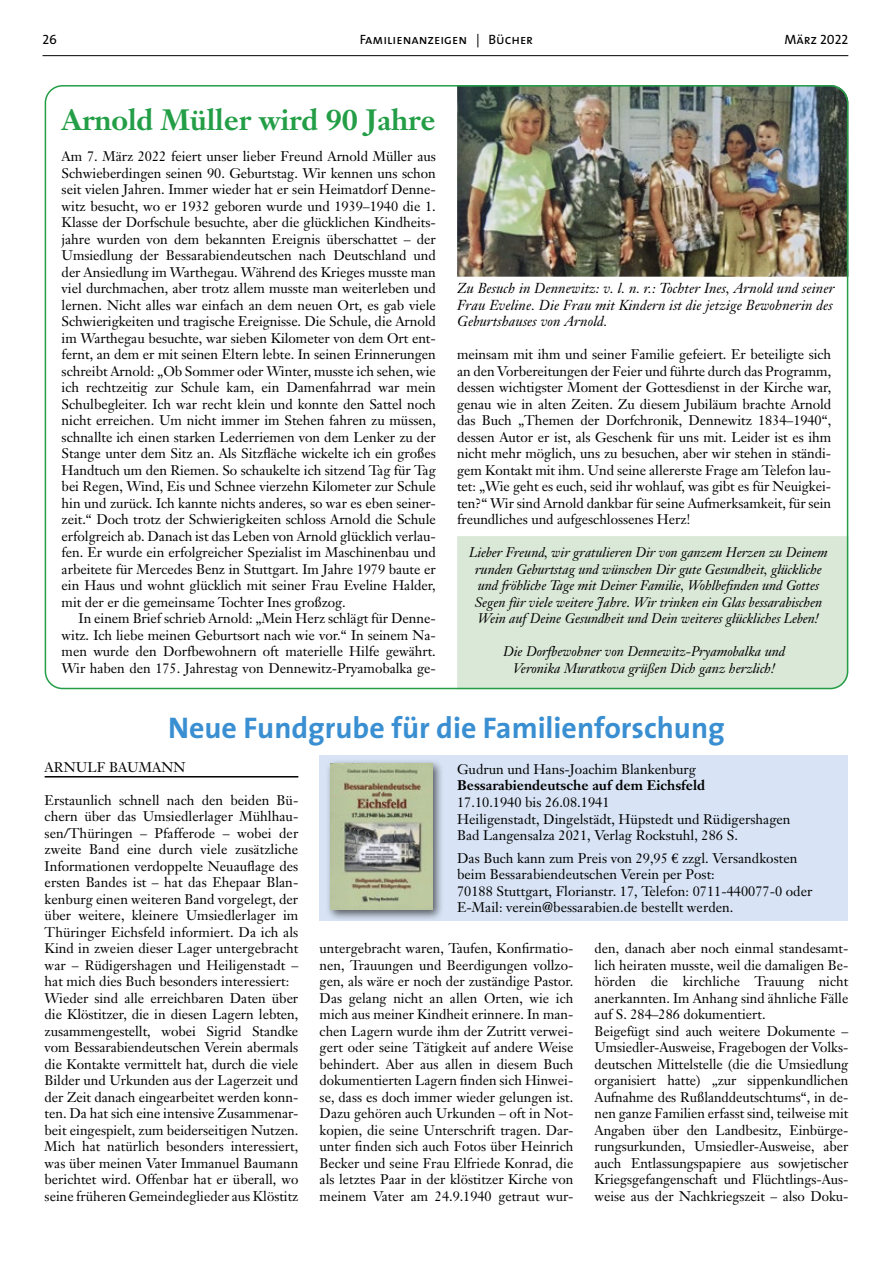
<style>
.page{position:relative;width:893px;height:1263px;background:#fff}
.page>*{position:absolute;margin:0;border:0;box-sizing:border-box;transform-origin:0 0}
.t1{font:700 30px "The Sans";color:#398fd1}
.t2{font:700 28.95px "Janson Text";letter-spacing:-.005em;color:#239e46}
.t3{font:italic 14.25px/16.5px "Janson Text";letter-spacing:.005em;color:#000}
.t4{font:13.8px/16.5px "Janson Text";color:#000;text-align:justify}
.t5{font:italic 13.8px/16.5px "Janson Text";letter-spacing:-.005em;color:#000;text-align:center}
.t6{font:700 13.8px "Janson Text";color:#000}
.t7{font:13.5px "The Sans Caps";color:#000}
.s1{font-family:"Euro Serif"}
</style>
<div class="page">
<hr style="left:43px;top:55px;width:805px;height:1px;background:#000">
<div style="left:457px;top:536px;width:391px;height:153px;background:#dae8d7"></div>
<img style="left:457px;top:85px;width:391px;height:192px">
<div style="left:320px;top:755px;width:528px;height:165px;background:#d8e4f5"></div>
<hr style="left:45px;top:776px;width:253px;height:1px;background:#000">
<div style="left:326px;top:758px;width:118px;height:163px;background:#000;opacity:.6"></div>
<img style="left:331px;top:763px;width:102px;height:147px">
<p class="t7" style="left:43px;top:28px;width:16px">26</p>
<p class="t7" style="left:360px;top:28px;width:175px">Familienanzeigen | Bücher</p>
<p class="t7" style="left:784px;top:28px;width:65px">März 2022</p>
<h2 class="t2" style="left:62px;top:101px;width:375px">Arnold Müller wird 90 Jahre</h2>
<p class="t4" style="left:62px;top:148px;width:376px">Am 7. März 2022 feiert unser lieber Freund Arnold Müller aus Schwieberdingen seinen 90. Geburtstag. Wir kennen uns schon seit vielen Jahren. Immer wieder hat er sein Heimatdorf Denne&shy;witz besucht, wo er 1932 geboren wurde und 1939–1940 die 1.<br>Klasse der Dorfschule besuchte, aber die glücklichen Kindheits&shy;jahre wurden von dem bekannten Ereignis überschattet – der Umsiedlung der Bessarabiendeutschen nach Deutschland und der Ansiedlung im Warthegau. Während des Krieges musste man viel durchmachen, aber trotz allem musste man weiterleben und lernen. Nicht alles war einfach an dem neuen Ort, es gab viele Schwierigkeiten und tragische Ereignisse. Die Schule, die Arnold im Warthegau besuchte, war sieben Kilometer von dem Ort ent&shy;fernt, an dem er mit seinen Eltern lebte. In seinen Erinnerungen schreibt Arnold: „Ob Sommer oder Winter, musste ich sehen, wie ich rechtzeitig zur Schule kam, ein Damenfahrrad war mein Schulbegleiter. Ich war recht klein und konnte den Sattel noch nicht erreichen. Um nicht immer im Stehen fahren zu müssen, schnallte ich einen starken Lederriemen von dem Lenker zu der Stange unter dem Sitz an. Als Sitzfläche wickelte ich ein großes Handtuch um den Riemen. So schaukelte ich sitzend Tag für Tag bei Regen, Wind, Eis und Schnee vierzehn Kilometer zur Schule hin und zurück. Ich kannte nichts anderes, so war es eben seiner&shy;zeit.“ Doch trotz der Schwierigkeiten schloss Arnold die Schule erfolgreich ab. Danach ist das Leben von Arnold glücklich verlau&shy;fen. Er wurde ein erfolgreicher Spezialist im Maschinenbau und arbeitete für Mercedes Benz in Stuttgart. Im Jahre 1979 baute er ein Haus und wohnt glücklich mit seiner Frau Eveline Halder, mit der er die gemeinsame Tochter Ines großzog.</p>
<p class="t4" style="left:62px;top:610px;width:376px;text-indent:17px">In einem Brief schrieb Arnold: „Mein Herz schlägt für Denne&shy;witz. Ich liebe meinen Geburtsort nach wie vor.“ In seinem Na&shy;men wurde den Dorfbewohnern oft materielle Hilfe gewährt.<br>Wir haben den 175. Jahrestag von Dennewitz-Pryamobalka ge-</p>
<p class="t3" style="left:457px;top:280px;width:379px">Zu Besuch in Dennewitz: v. l. n. r.: Tochter Ines, Arnold und seiner<br>Frau Eveline. Die Frau mit Kindern ist die jetzige Bewohnerin des<br>Geburtshauses von Arnold.</p>
<p class="t4" style="left:457px;top:346px;width:376px">meinsam mit ihm und seiner Familie gefeiert. Er beteiligte sich an den Vorbereitungen der Feier und führte durch das Programm, dessen wichtigster Moment der Gottesdienst in der Kirche war, genau wie in alten Zeiten. Zu diesem Jubiläum brachte Arnold das Buch „Themen der Dorfchronik, Dennewitz 1834–1940“, dessen Autor er ist, als Geschenk für uns mit. Leider ist es ihm nicht mehr möglich, uns zu besuchen, aber wir stehen in ständi&shy;gem Kontakt mit ihm. Und seine allererste Frage am Telefon lau&shy;tet: „Wie geht es euch, seid ihr wohlauf, was gibt es für Neuigkei&shy;ten?“ Wir sind Arnold dankbar für seine Aufmerksamkeit, für sein freundliches und aufgeschlossenes Herz!</p>
<p class="t5" style="left:469px;top:544px;width:360px">Lieber Freund, wir gratulieren Dir von ganzem Herzen zu Deinem runden Geburtstag und wünschen Dir gute Gesundheit, glückliche und fröhliche Tage mit Deiner Familie, Wohlbefinden und Gottes Segen für viele weitere Jahre. Wir trinken ein Glas bessarabischen Wein auf Deine Gesundheit und Dein weiteres glückliches Leben!</p>
<p class="t5" style="left:503px;top:643px;width:284px">Die Dorfbewohner von Dennewitz-Pryamobalka und<br>Veronika Muratkova grüßen Dich ganz herzlich!</p>
<h1 class="t1" style="left:168px;top:703px;width:558px">Neue Fundgrube für die Familienforschung</h1>
<p class="t4" style="left:45px;top:759px;width:142px">ARNULF BAUMANN</p>
<p class="t4" style="left:45px;top:792px;width:255px;text-align:left">Erstaunlich schnell nach den beiden Bü&shy;chern über das Umsiedlerlager Mühlhau&shy;sen/Thüringen – Pfafferode – wobei der zweite Band eine durch viele zusätzliche Informationen verdoppelte Neuauflage des ersten Bandes ist – hat das Ehepaar Blan&shy;kenburg einen weiteren Band vorgelegt, der über weitere, kleinere Umsiedlerlager im Thüringer Eichsfeld informiert. Da ich als Kind in zweien dieser Lager untergebracht war – Rüdigershagen und Heiligenstadt – hat mich dies Buch besonders interessiert:<br>Wieder sind alle erreichbaren Daten über die Klöstitzer, die in diesen Lagern lebten, zusammengestellt, wobei Sigrid Standke vom Bessarabiendeutschen Verein abermals die Kontakte vermittelt hat, durch die viele Bilder und Urkunden aus der Lagerzeit und der Zeit danach eingearbeitet werden konn&shy;ten. Da hat sich eine intensive Zusammenar&shy;beit eingespielt, zum beiderseitigen Nutzen.<br>Mich hat natürlich besonders interessiert, was über meinen Vater Immanuel Baumann berichtet wird. Offenbar hat er überall, wo seine früheren Gemeindeglieder aus Klöstitz</p>
<p class="t4" style="left:457px;top:761px;width:240px">Gudrun und Hans-Joachim Blankenburg</p>
<p class="t6" style="left:457px;top:777px;width:249px">Bessarabiendeutsche auf dem Eichsfeld</p>
<p class="t4" style="left:457px;top:794px;width:335px;text-align:left">17.10.1940 bis 26.08.1941<br>Heiligenstadt, Dingelstädt, Hüpstedt und Rüdigershagen<br>Bad Langensalza 2021, Verlag Rockstuhl, 286 S.</p>
<p class="t4" style="left:457px;top:850px;width:357px;text-align:left">Das Buch kann zum Preis von 29,95 <span class="s1">€</span> zzgl. Versandkosten beim Bessarabiendeutschen Verein per Post:<br>70188 Stuttgart, Florianstr. 17, Telefon: 0711-440077-0 oder E-Mail: verein@bessarabien.de bestellt werden.</p>
<p class="t4" style="left:320px;top:940px;width:255px">untergebracht waren, Taufen, Konfirmatio&shy;nen, Trauungen und Beerdigungen vollzo&shy;gen, als wäre er noch der zuständige Pastor.<br>Das gelang nicht an allen Orten, wie ich mich aus meiner Kindheit erinnere. In man&shy;chen Lagern wurde ihm der Zutritt verwei&shy;gert oder seine Tätigkeit auf andere Weise behindert. Aber aus allen in diesem Buch dokumentierten Lagern finden sich Hinwei&shy;se, dass es doch immer wieder gelungen ist.<br>Dazu gehören auch Urkunden – oft in Not&shy;kopien, die seine Unterschrift tragen. Dar&shy;unter finden sich auch Fotos über Heinrich Becker und seine Frau Elfriede Konrad, die als letztes Paar in der klöstitzer Kirche von meinem Vater am 24.9.1940 getraut wur-</p>
<p class="t4" style="left:595px;top:940px;width:255px;text-align:left">den, danach aber noch einmal standesamt&shy;lich heiraten musste, weil die damaligen Be&shy;hörden die kirchliche Trauung nicht anerkannten. Im Anhang sind ähnliche Fälle auf S. 284–286 dokumentiert.<br>Beigefügt sind auch weitere Dokumente – Umsiedler-Ausweise, Fragebogen der Volks&shy;deutschen Mittelstelle (die die Umsiedlung organisiert hatte) „zur sippenkundlichen Aufnahme des Rußlanddeutschtums“, in de&shy;nen ganze Familien erfasst sind, teilweise mit Angaben über den Landbesitz, Einbürge&shy;rungsurkunden, Umsiedler-Ausweise, aber auch Entlassungspapiere aus sowjetischer Kriegsgefangenschaft und Flüchtlings-Aus&shy;weise aus der Nachkriegszeit – also Doku-</p>
</div>
